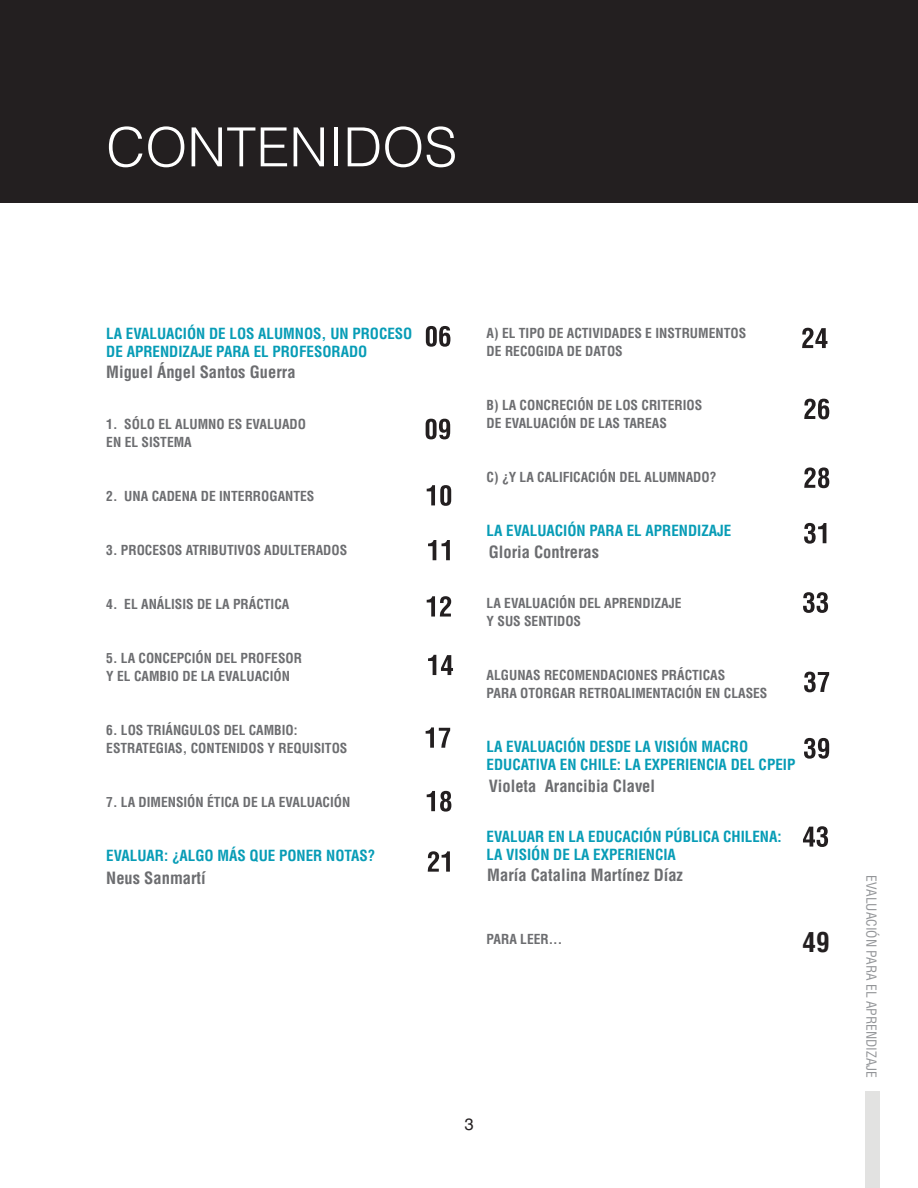
<style>
.page{position:relative;width:918px;height:1188px;background:#fff}
.page>*{position:absolute;margin:0;border:0;box-sizing:border-box;transform-origin:0 0}
.t1{font:300 54px "Helvetica LT Std";color:#fff}
.t2{font:700 condensed 27px "Helvetica LT Std";color:#231f20}
.t3{font:700 condensed 16.5px "Helvetica LT Std";color:#6c6d70}
.t4{font:16.5px "Helvetica LT Std";color:#231f20}
.t5{font:700 condensed 15px/18px "Helvetica LT Std";color:#079cb6}
.t6{font:700 condensed 13.5px/18px "Helvetica LT Std";color:#6c6d70}
.t7{font:condensed 13.5px "Helvetica LT Std";color:#939598}
</style>
<div class="page">
<div style="left:865px;top:1091px;width:15px;height:97px;background:#e2e2e1"></div>
<div style="left:0;top:0;width:918px;height:203px;background:#231f20"></div>
<svg style="left:428px;top:851px;width:22px;height:21px"></svg>
<svg style="left:427px;top:791px;width:24px;height:21px"></svg>
<svg style="left:426px;top:727px;width:24px;height:21px"></svg>
<svg style="left:428px;top:655px;width:25px;height:20px"></svg>
<svg style="left:427px;top:596px;width:24px;height:21px"></svg>
<svg style="left:428px;top:540px;width:22px;height:20px"></svg>
<svg style="left:427px;top:485px;width:24px;height:21px"></svg>
<svg style="left:426px;top:419px;width:24px;height:20px"></svg>
<svg style="left:426px;top:326px;width:24px;height:21px"></svg>
<svg style="left:803px;top:826px;width:25px;height:21px"></svg>
<svg style="left:804px;top:738px;width:25px;height:21px"></svg>
<svg style="left:804px;top:672px;width:25px;height:20px"></svg>
<svg style="left:803px;top:592px;width:25px;height:21px"></svg>
<svg style="left:804px;top:523px;width:22px;height:21px"></svg>
<svg style="left:804px;top:467px;width:25px;height:21px"></svg>
<svg style="left:804px;top:399px;width:25px;height:20px"></svg>
<svg style="left:802px;top:328px;width:25px;height:20px"></svg>
<h1 class="t1" style="left:106px;top:113px;width:352px">CONTENIDOS</h1>
<p class="t5" style="left:106px;top:325px;width:308px">LA EVALUACIÓN DE LOS ALUMNOS, UN PROCESO<br>DE APRENDIZAJE PARA EL PROFESORADO</p>
<p class="t3" style="left:106px;top:361px;width:191px">Miguel Ángel Santos Guerra</p>
<p class="t6" style="left:106px;top:415px;width:201px">1. SÓLO EL ALUMNO ES EVALUADO<br>EN EL SISTEMA</p>
<p class="t6" style="left:106px;top:487px;width:210px">2. UNA CADENA DE INTERROGANTES</p>
<p class="t6" style="left:106px;top:541px;width:242px">3. PROCESOS ATRIBUTIVOS ADULTERADOS</p>
<p class="t6" style="left:106px;top:595px;width:185px">4. EL ANÁLISIS DE LA PRÁCTICA</p>
<p class="t6" style="left:106px;top:649px;width:197px">5. LA CONCEPCIÓN DEL PROFESOR<br>Y EL CAMBIO DE LA EVALUACIÓN</p>
<p class="t6" style="left:106px;top:721px;width:243px">6. LOS TRIÁNGULOS DEL CAMBIO:<br>ESTRATEGIAS, CONTENIDOS Y REQUISITOS</p>
<p class="t6" style="left:106px;top:793px;width:246px">7. LA DIMENSIÓN ÉTICA DE LA EVALUACIÓN</p>
<p class="t5" style="left:106px;top:847px;width:271px">EVALUAR: ¿ALGO MÁS QUE PONER NOTAS?</p>
<p class="t3" style="left:106px;top:867px;width:101px">Neus Sanmartí</p>
<p class="t6" style="left:487px;top:324px;width:261px">A) EL TIPO DE ACTIVIDADES E INSTRUMENTOS<br>DE RECOGIDA DE DATOS</p>
<p class="t6" style="left:487px;top:396px;width:217px">B) LA CONCRECIÓN DE LOS CRITERIOS<br>DE EVALUACIÓN DE LAS TAREAS</p>
<p class="t6" style="left:487px;top:468px;width:231px">C) ¿Y LA CALIFICACIÓN DEL ALUMNADO?</p>
<p class="t5" style="left:487px;top:521px;width:246px">LA EVALUACIÓN PARA EL APRENDIZAJE</p>
<p class="t3" style="left:489px;top:542px;width:112px">Gloria Contreras</p>
<p class="t6" style="left:487px;top:594px;width:196px">LA EVALUACIÓN DEL APRENDIZAJE<br>Y SUS SENTIDOS</p>
<p class="t6" style="left:487px;top:666px;width:282px">ALGUNAS RECOMENDACIONES PRÁCTICAS<br>PARA OTORGAR RETROALIMENTACIÓN EN CLASES</p>
<p class="t5" style="left:487px;top:737px;width:310px">LA EVALUACIÓN DESDE LA VISIÓN MACRO<br>EDUCATIVA EN CHILE: LA EXPERIENCIA DEL CPEIP</p>
<p class="t3" style="left:489px;top:776px;width:168px">Violeta Arancibia Clavel</p>
<p class="t5" style="left:487px;top:827px;width:296px">EVALUAR EN LA EDUCACIÓN PÚBLICA CHILENA:<br>LA VISIÓN DE LA EXPERIENCIA</p>
<p class="t3" style="left:487px;top:865px;width:197px">María Catalina Martínez Díaz</p>
<p class="t6" style="left:487px;top:930px;width:77px">PARA LEER...</p>
<h2 class="t2" style="left:803px;top:925px;width:28px">49</h2>
<p class="t4" style="left:465px;top:1115px;width:11px">3</p>
<p class="t7" style="left:880px;top:875px;width:204px;rotate:90deg">EVALUACIÓN PARA EL APRENDIZAJE</p>
</div>
